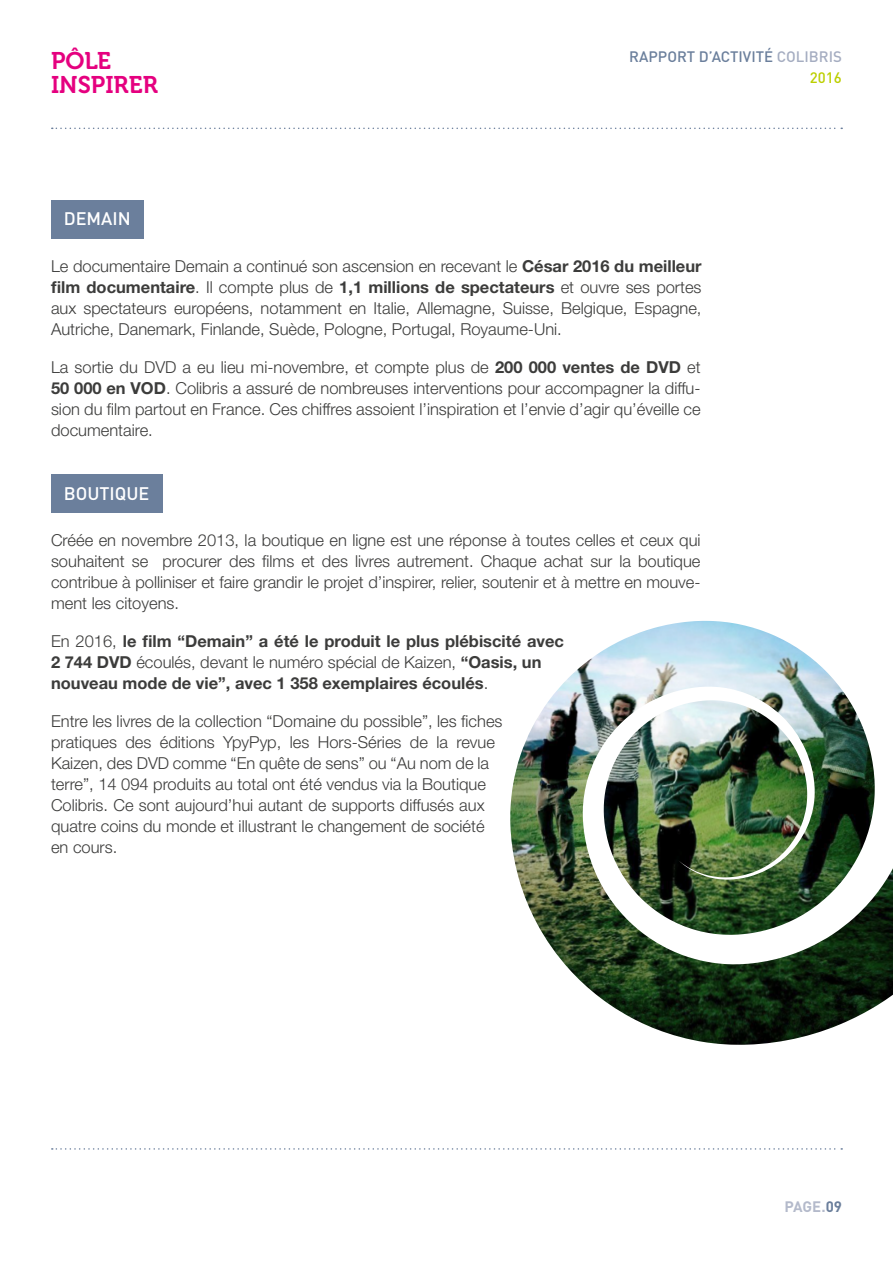
<style>
.page{position:relative;width:893px;height:1263px;background:#fff}
.page>*{position:absolute;margin:0;border:0;box-sizing:border-box;transform-origin:0 0}
.t1{font:24px/23.5px "Museo 700";color:#e5007f}
.t2{font:500 18px "DIN";color:#fff}
.t3{font:300 16.5px/21px "Helvetica Neue LT Std";color:#3c3c3b;text-align:justify}
.t4{font:700 16.5px/21px "Helvetica Neue LT Std";color:#3c3c3b}
.t5{font:500 15px/21px "DIN";color:#6b7f9c;text-align:right}
.t6{font:700 15px "DIN";letter-spacing:-.005em;color:#b4bacb}
.s1{color:#a5adc1}
.s2{color:#bccf00}
.s3{font-weight:700}
.s4{font-weight:300}
.s5{color:#6b7f9c}
</style>
<div class="page">
<div style="left:51px;top:200px;width:93px;height:38px;background:#6b7f9c"></div>
<div style="left:51px;top:474px;width:111px;height:38px;background:#6b7f9c"></div>
<img style="left:510px;top:621px;width:383px;height:424px">
<svg style="left:52px;top:128px;width:790px;height:1px"></svg>
<svg style="left:52px;top:1148px;width:790px;height:2px"></svg>
<h1 class="t1" style="left:51px;top:49px;width:108px">PÔLE<br>INSPIRER</h1>
<p class="t5" style="left:629px;top:45px;width:214px">RAPPORT D’ACTIVITÉ <span class="s1">COLIBRIS<br></span><span class="s2">2016</span></p>
<p class="t2" style="left:64px;top:207px;width:69px">DEMAIN</p>
<p class="t3" style="left:51px;top:255px;width:652px">Le documentaire Demain a continué son ascension en recevant le <span class="s3">César 2016 du meilleur film documentaire</span>. Il compte plus de <span class="s3">1,1 millions de spectateurs</span> et ouvre ses portes aux spectateurs européens, notamment en Italie, Allemagne, Suisse, Belgique, Espagne, Autriche, Danemark, Finlande, Suède, Pologne, Portugal, Royaume-Uni.</p>
<p class="t3" style="left:51px;top:356px;width:651px">La sortie du DVD a eu lieu mi-novembre, et compte plus de <span class="s3">200 000 ventes de DVD</span> et <span class="s3">50 000 en VOD</span>. Colibris a assuré de nombreuses interventions pour accompagner la diffu&shy;sion du film partout en France. Ces chiffres assoient l’inspiration et l’envie d’agir qu’éveille ce documentaire.</p>
<p class="t2" style="left:64px;top:481px;width:87px">BOUTIQUE</p>
<p class="t3" style="left:51px;top:529px;width:651px">Créée en novembre 2013, la boutique en ligne est une réponse à toutes celles et ceux qui souhaitent se procurer des films et des livres autrement. Chaque achat sur la boutique contribue à polliniser et faire grandir le projet d’inspirer, relier, soutenir et à mettre en mouve&shy;ment les citoyens.</p>
<p class="t4" style="left:51px;top:630px;width:514px"><span class="s4">En 2016,</span> le film “Demain” a été le produit le plus plébiscité avec<br>2 744 DVD <span class="s4">écoulés, devant le numéro spécial de Kaizen,</span> “Oasis, un nouveau mode de vie”, avec 1 358 exemplaires écoulés<span class="s4">.</span></p>
<p class="t3" style="left:51px;top:710px;width:453px;text-align:left">Entre les livres de la collection “Domaine du possible”, les fiches pratiques des éditions YpyPyp, les Hors-Séries de la revue Kaizen, des DVD comme “En quête de sens” ou “Au nom de la terre”, 14 094 produits au total ont été vendus via la Boutique Colibris. Ce sont aujourd’hui autant de supports diffusés aux quatre coins du monde et illustrant le changement de société en cours.</p>
<p class="t6" style="left:784px;top:1197px;width:59px">PAGE.<span class="s5">09</span></p>
</div>
